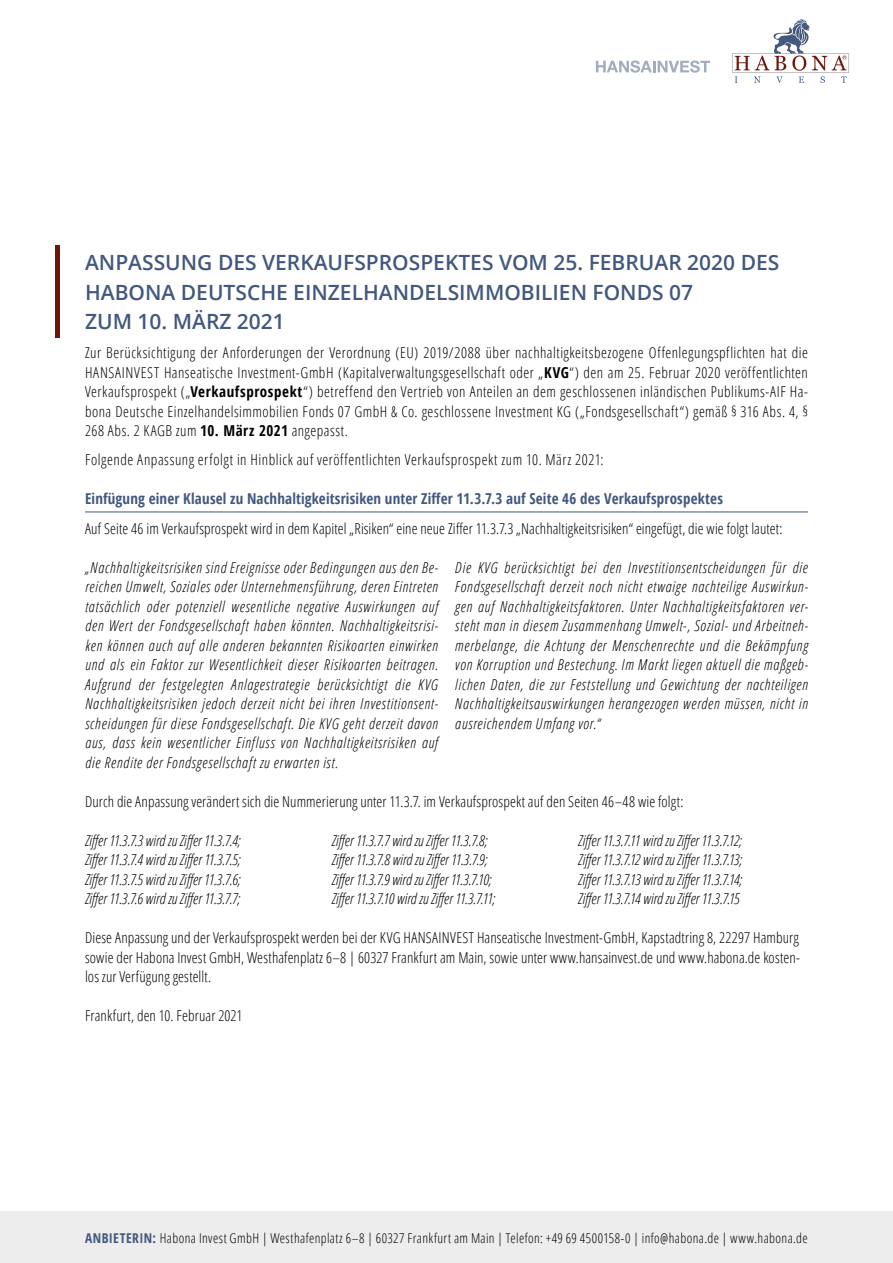
<style>
.page{position:relative;width:893px;height:1263px;background:#fff}
.page>*{position:absolute;margin:0;border:0;box-sizing:border-box;transform-origin:0 0}
.t1{font:600 21px/29.2px "Open Sans";color:#43587e}
.t2{font:italic 300 condensed 15px/19.5px "Open Sans";letter-spacing:.01em;color:#000;text-align:justify}
.t3{font:300 condensed 15px/19.5px "Open Sans";letter-spacing:.01em;color:#000;text-align:justify}
.t4{font:700 condensed 15px "Open Sans";letter-spacing:.01em;color:#43587e}
.t5{font:300 condensed 15px "Open Sans";letter-spacing:.035em;color:#000}
.t6{font:300 condensed 13.5px "Open Sans";letter-spacing:.03em;color:#000}
.s1{font-weight:700}
.s2{font-weight:700;color:#43587e}
</style>
<div class="page">
<div style="left:55px;top:246px;width:5px;height:92px;background:#70150b"></div>
<hr style="left:85px;top:512px;width:723px;height:1px;background:#43587e">
<svg style="left:732px;top:19px;width:117px;height:64px"></svg>
<div style="left:0;top:1211px;width:893px;height:52px;background:#ededed"></div>
<svg style="left:596px;top:60px;width:114px;height:13px"></svg>
<h1 class="t1" style="left:85px;top:248px;width:696px">ANPASSUNG DES VERKAUFSPROSPEKTES VOM 25. FEBRUAR 2020 DES<br>HABONA DEUTSCHE EINZELHANDELSIMMOBILIEN FONDS 07<br>ZUM 10. MÄRZ 2021</h1>
<p class="t3" style="left:85px;top:342px;width:724px">Zur Berücksichtigung der Anforderungen der Verordnung (EU) 2019/2088 über nachhaltigkeitsbezogene Offenlegungspflichten hat die HANSAINVEST Hanseatische Investment-GmbH (Kapitalverwaltungsgesellschaft oder „<span class="s1">KVG</span>“) den am 25. Februar 2020 veröffentlichten Verkaufsprospekt („<span class="s1">Verkaufsprospekt</span>“) betreffend den Vertrieb von Anteilen an dem geschlossenen inländischen Publikums-AIF Ha&shy;bona Deutsche Einzelhandelsimmobilien Fonds 07 GmbH &amp; Co. geschlossene Investment KG („Fondsgesellschaft“) gemäß § 316 Abs. 4, § 268 Abs. 2 KAGB zum <span class="s1">10. März 2021</span> angepasst.</p>
<p class="t5" style="left:85px;top:450px;width:520px">Folgende Anpassung erfolgt in Hinblick auf veröffentlichten Verkaufsprospekt zum 10. März 2021:</p>
<p class="t4" style="left:85px;top:488px;width:639px">Einfügung einer Klausel zu Nachhaltigkeitsrisiken unter Ziffer 11.3.7.3 auf Seite 46 des Verkaufsprospektes</p>
<p class="t3" style="left:85px;top:518px;width:699px">Auf Seite 46 im Verkaufsprospekt wird in dem Kapitel „Risiken“ eine neue Ziffer 11.3.7.3 „Nachhaltigkeitsrisiken“ eingefügt, die wie folgt lautet:</p>
<p class="t2" style="left:85px;top:557px;width:355px">„Nachhaltigkeitsrisiken sind Ereignisse oder Bedingungen aus den Be&shy;reichen Umwelt, Soziales oder Unternehmensführung, deren Eintreten tatsächlich oder potenziell wesentliche negative Auswirkungen auf den Wert der Fondsgesellschaft haben könnten. Nachhaltigkeitsrisi&shy;ken können auch auf alle anderen bekannten Risikoarten einwirken und als ein Faktor zur Wesentlichkeit dieser Risikoarten beitragen.<br>Aufgrund der festgelegten Anlagestrategie berücksichtigt die KVG Nachhaltigkeitsrisiken jedoch derzeit nicht bei ihren Investitionsent&shy;scheidungen für diese Fondsgesellschaft. Die KVG geht derzeit davon aus, dass kein wesentlicher Einfluss von Nachhaltigkeitsrisiken auf die Rendite der Fondsgesellschaft zu erwarten ist.</p>
<p class="t2" style="left:455px;top:557px;width:355px">Die KVG berücksichtigt bei den Investitionsentscheidungen für die Fondsgesellschaft derzeit noch nicht etwaige nachteilige Auswirkun&shy;gen auf Nachhaltigkeitsfaktoren. Unter Nachhaltigkeitsfaktoren ver&shy;steht man in diesem Zusammenhang Umwelt-, Sozial- und Arbeitneh&shy;merbelange, die Achtung der Menschenrechte und die Bekämpfung von Korruption und Bestechung. Im Markt liegen aktuell die maßgeb&shy;lichen Daten, die zur Feststellung und Gewichtung der nachteiligen Nachhaltigkeitsauswirkungen herangezogen werden müssen, nicht in ausreichendem Umfang vor.“</p>
<p class="t3" style="left:85px;top:791px;width:600px">Durch die Anpassung verändert sich die Nummerierung unter 11.3.7. im Verkaufsprospekt auf den Seiten 46–48 wie folgt:</p>
<p class="t2" style="left:85px;top:830px;width:157px">Ziffer 11.3.7.3 wird zu Ziffer 11.3.7.4; Ziffer 11.3.7.4 wird zu Ziffer 11.3.7.5; Ziffer 11.3.7.5 wird zu Ziffer 11.3.7.6; Ziffer 11.3.7.6 wird zu Ziffer 11.3.7.7;</p>
<p class="t2" style="left:332px;top:830px;width:165px;text-align:left">Ziffer 11.3.7.7 wird zu Ziffer 11.3.7.8; Ziffer 11.3.7.8 wird zu Ziffer 11.3.7.9; Ziffer 11.3.7.9 wird zu Ziffer 11.3.7.10; Ziffer 11.3.7.10 wird zu Ziffer 11.3.7.11;</p>
<p class="t2" style="left:578px;top:830px;width:165px">Ziffer 11.3.7.11 wird zu Ziffer 11.3.7.12; Ziffer 11.3.7.12 wird zu Ziffer 11.3.7.13; Ziffer 11.3.7.13 wird zu Ziffer 11.3.7.14; Ziffer 11.3.7.14 wird zu Ziffer 11.3.7.15</p>
<p class="t3" style="left:85px;top:927px;width:716px">Diese Anpassung und der Verkaufsprospekt werden bei der KVG HANSAINVEST Hanseatische Investment-GmbH, Kapstadtring 8, 22297 Hamburg sowie der Habona Invest GmbH, Westhafenplatz 6–8 | 60327 Frankfurt am Main, sowie unter www.hansainvest.de und www.habona.de kosten&shy;los zur Verfügung gestellt.</p>
<p class="t3" style="left:85px;top:1005px;width:159px">Frankfurt, den 10. Februar 2021</p>
<p class="t6" style="left:85px;top:1228px;width:724px"><span class="s2">ANBIETERIN:</span> Habona Invest GmbH | Westhafenplatz 6–8 | 60327 Frankfurt am Main | Telefon: +49 69 4500158-0 | info@habona.de | www.habona.de</p>
</div>
